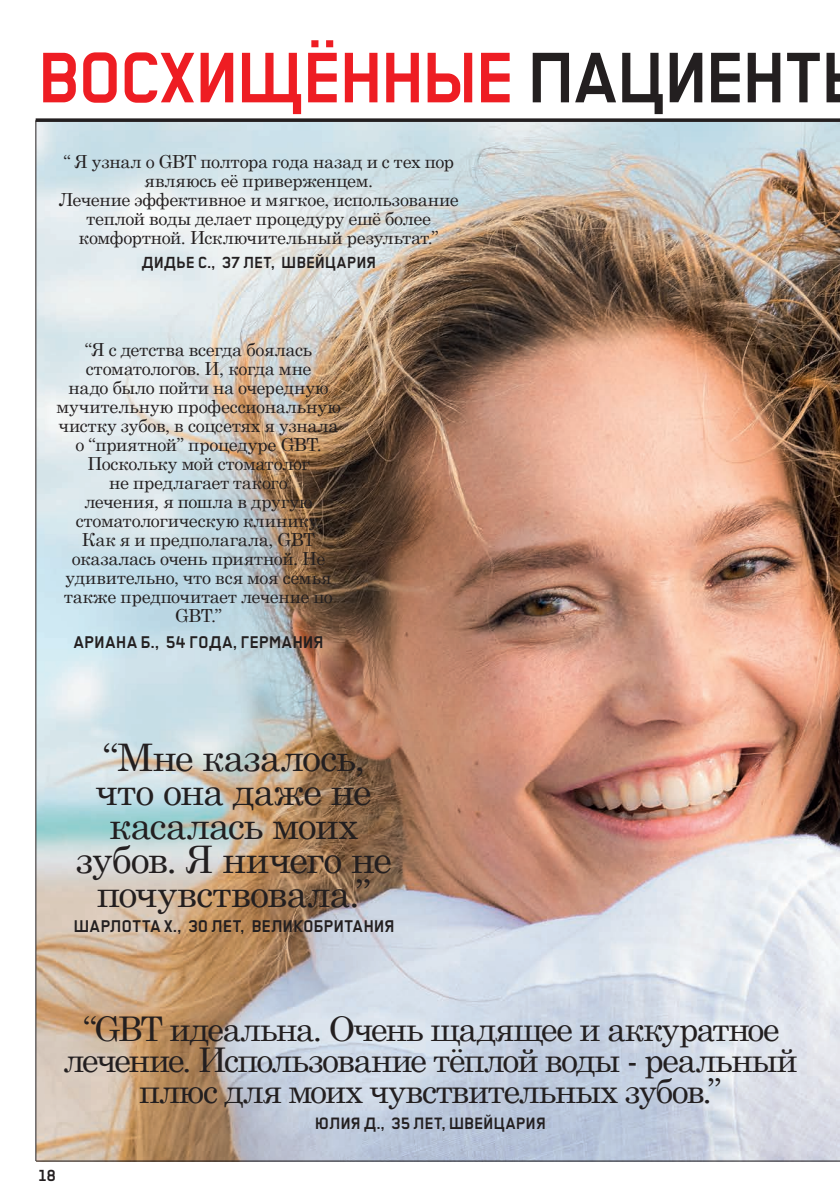
<style>
.page{position:relative;width:840px;height:1191px;background:#fff}
.page>*{position:absolute;margin:0;border:0;box-sizing:border-box;transform-origin:0 0}
._04_ZTitel_TB_35pt_4{font:700 80px "Transbold Neue Euro";letter-spacing:-.005em;color:#ee1d23}
._04_ZTitel_TB_24pt_2{font:38px/34px "Century Schoolbook";letter-spacing:-.03em;color:#231f20;text-align:center}
._04_ZTitel_TB_24pt_2-2{font:34px/31px "Century Schoolbook";letter-spacing:-.045em;color:#231f20;text-align:center}
._04_ZTitel_TB_24pt_2-3{font:700 19px "Transbold Neue Euro";letter-spacing:.03em;color:#231f20}
._04_ZTitel_TB_24pt_2-4{font:700 18.4px "Transbold Neue Euro";letter-spacing:.025em;color:#231f20}
._04_ZTitel_TB_24pt_2-5{font:18px/19px "Century Schoolbook";letter-spacing:-.015em;color:#231f20;text-align:center}
._04_ZTitel_TB_24pt_2-6{font:700 18px "Transbold Neue Euro";letter-spacing:.03em;color:#231f20}
._07_KapitelS_TB_8pt{font:700 18px "Transbold Neue Euro";color:#231f20}
.s1{color:#231f20}
</style>
<div class="page">
<img style="left:36px;top:122px;width:803px;height:1038px">
<svg style="left:36px;top:118px;width:803px;height:4px;background:#3b3738"></svg>
<hr style="left:35px;top:120px;width:1px;height:1041px;background:#231f20">
<hr style="left:36px;top:1160px;width:803px;height:1px;background:#231f20">
<p class="_04_ZTitel_TB_35pt_4" style="left:39px;top:34px;width:784px">ВОСХИЩЁННЫЕ <span class="s1">ПАЦИЕНТ</span></p>
<p class="_04_ZTitel_TB_24pt_2-5" style="left:63px;top:151px;width:392px">“ Я узнал о GBT полтора года назад и с тех пор являюсь её приверженцем.</p>
<p class="_04_ZTitel_TB_24pt_2-5" style="left:59px;top:189px;width:401px">Лечение эффективное и мягкое, использование теплой воды делает процедуру ешё более комфортной. Исключительный результат.”</p>
<p class="_04_ZTitel_TB_24pt_2-6" style="left:142px;top:253px;width:235px">ДИДЬЕ С., 37 ЛЕТ, ШВЕЙЦАРИЯ</p>
<p class="_04_ZTitel_TB_24pt_2-5" style="left:56px;top:338px;width:286px">“Я с детства всегда боялась стоматологов. И, когда мне<br>надо было пойти на очередную мучительную профессиональную чистку зубов, в соцсетях я узнала о “приятной” процедуре GBT.<br>Поскольку мой стоматолог<br>не предлагает такого<br>лечения, я пошла в другую стоматологическую клинику.</p>
<p class="_04_ZTitel_TB_24pt_2-5" style="left:64px;top:528px;width:270px">Как я и предполагала, GBT оказалась очень приятной. Не удивительно, что вся моя семья также предпочитает лечение по<br>GBT.”</p>
<p class="_04_ZTitel_TB_24pt_2-3" style="left:74px;top:631px;width:251px">AРИАНА Б., 54 ГОДА, ГЕРМАНИЯ</p>
<p class="_04_ZTitel_TB_24pt_2" style="left:76px;top:736px;width:317px">“Мне казалось, что она даже не касалась моих зубов. Я ничего не почувствовала.”</p>
<p class="_04_ZTitel_TB_24pt_2-3" style="left:74px;top:916px;width:322px">ШАРЛОТТA Х., 30 ЛЕТ, ВЕЛИКОБРИТАНИЯ</p>
<p class="_04_ZTitel_TB_24pt_2-2" style="left:63px;top:1010px;width:735px">“GBT идеальна. Очень щадящее и аккуратное лечение. Использование тёплой воды - реальный плюс для моих чувствительных зубов.”</p>
<p class="_04_ZTitel_TB_24pt_2-4" style="left:315px;top:1113px;width:232px">ЮЛИЯ Д., 35 ЛЕТ, ШВЕЙЦАРИЯ</p>
<p class="_07_KapitelS_TB_8pt" style="left:39px;top:1165px;width:18px">18</p>
</div>
